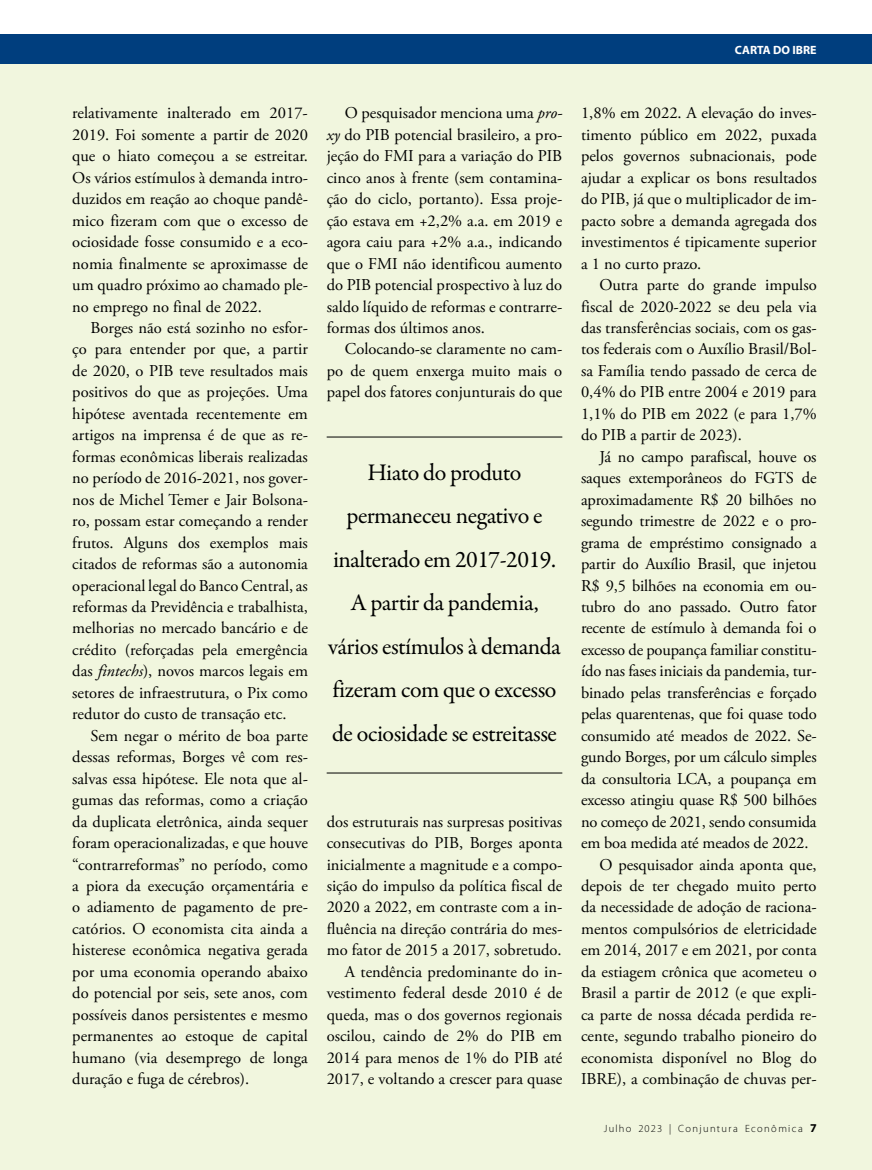
<style>
.page{position:relative;width:872px;height:1170px;background:#fff}
.page>*{position:absolute;margin:0;border:0;box-sizing:border-box;transform-origin:0 0}
.t1{font:24px/43.5px "Garamond Premr Pro";letter-spacing:-.02em;color:#000;text-align:center}
.t2{font:16.5px/21.5px "Adobe Garamond Pro";color:#000;text-align:justify}
.t3{font:12px "Adobe Corp ID Myriad Bd";color:#fff}
.t4{font:10.5px "Adobe Corp ID Myriad Lt";letter-spacing:.125em;color:#000}
.s1{font-style:italic}
.s2{font-family:"Adobe Corp ID Myriad Bd";font-size:12px}
</style>
<div class="page">
<div style="left:0;top:55px;width:872px;height:1114px;background:#f1f6de"></div>
<div style="left:0;top:34px;width:872px;height:30px;background:#003e7e"></div>
<hr style="left:327px;top:437px;width:235px;height:1px;background:#000">
<hr style="left:327px;top:772px;width:235px;height:1px;background:#000">
<p class="t3" style="left:735px;top:43px;width:83px">CARTA DO IBRE</p>
<p class="t2" style="left:72px;top:103px;width:237px">relativamente inalterado em 2017- 2019. Foi somente a partir de 2020 que o hiato começou a se estreitar.<br>Os vários estímulos à demanda intro&shy;duzidos em reação ao choque pandê&shy;mico fizeram com que o excesso de ociosidade fosse consumido e a eco&shy;nomia finalmente se aproximasse de um quadro próximo ao chamado ple&shy;no emprego no final de 2022.</p>
<p class="t2" style="left:72px;top:317px;width:237px;text-indent:18px">Borges não está sozinho no esfor&shy;ço para entender por que, a partir de 2020, o PIB teve resultados mais positivos do que as projeções. Uma hipótese aventada recentemente em artigos na imprensa é de que as re&shy;formas econômicas liberais realizadas no período de 2016-2021, nos gover&shy;nos de Michel Temer e Jair Bolsona&shy;ro, possam estar começando a render frutos. Alguns dos exemplos mais citados de reformas são a autonomia operacional legal do Banco Central, as reformas da Previdência e trabalhista, melhorias no mercado bancário e de crédito (reforçadas pela emergência das <span class="s1">fintechs</span>), novos marcos legais em setores de infraestrutura, o Pix como redutor do custo de transação etc.</p>
<p class="t2" style="left:72px;top:725px;width:237px;text-indent:18px">Sem negar o mérito de boa parte dessas reformas, Borges vê com res&shy;salvas essa hipótese. Ele nota que al&shy;gumas das reformas, como a criação da duplicata eletrônica, ainda sequer foram operacionalizadas, e que houve “contrarreformas” no período, como a piora da execução orçamentária e o adiamento de pagamento de pre&shy;catórios. O economista cita ainda a histerese econômica negativa gerada por uma economia operando abaixo do potencial por seis, sete anos, com possíveis danos persistentes e mesmo permanentes ao estoque de capital humano (via desemprego de longa duração e fuga de cérebros).</p>
<p class="t2" style="left:327px;top:103px;width:237px;text-indent:18px">O pesquisador menciona uma <span class="s1">pro&shy;xy</span> do PIB potencial brasileiro, a pro&shy;jeção do FMI para a variação do PIB cinco anos à frente (sem contamina&shy;ção do ciclo, portanto). Essa proje&shy;ção estava em +2,2% a.a. em 2019 e agora caiu para +2% a.a., indicando que o FMI não identificou aumento do PIB potencial prospectivo à luz do saldo líquido de reformas e contrarre&shy;formas dos últimos anos.</p>
<p class="t2" style="left:327px;top:339px;width:237px;text-indent:18px">Colocando-se claramente no cam&shy;po de quem enxerga muito mais o papel dos fatores conjunturais do que</p>
<h1 class="t1" style="left:328px;top:451px;width:234px">Hiato do produto permaneceu negativo e inalterado em 2017-2019.<br>A partir da pandemia, vários estímulos à demanda fizeram com que o excesso de ociosidade se estreitasse</h1>
<p class="t2" style="left:327px;top:811px;width:237px;text-align:right">dos estruturais nas surpresas positivas consecutivas do PIB, Borges aponta inicialmente a magnitude e a compo&shy;sição do impulso da política fiscal de 2020 a 2022, em contraste com a in&shy;fluência na direção contrária do mes&shy;mo fator de 2015 a 2017, sobretudo.<br>A tendência predominante do in&shy;vestimento federal desde 2010 é de queda, mas o dos governos regionais oscilou, caindo de 2% do PIB em 2014 para menos de 1% do PIB até 2017, e voltando a crescer para quase</p>
<p class="t2" style="left:581px;top:103px;width:237px">1,8% em 2022. A elevação do inves&shy;timento público em 2022, puxada pelos governos subnacionais, pode ajudar a explicar os bons resultados do PIB, já que o multiplicador de im&shy;pacto sobre a demanda agregada dos investimentos é tipicamente superior a 1 no curto prazo.</p>
<p class="t2" style="left:581px;top:274px;width:237px;text-indent:18px">Outra parte do grande impulso fiscal de 2020-2022 se deu pela via das transferências sociais, com os gas&shy;tos federais com o Auxílio Brasil/Bol&shy;sa Família tendo passado de cerca de 0,4% do PIB entre 2004 e 2019 para 1,1% do PIB em 2022 (e para 1,7% do PIB a partir de 2023).</p>
<p class="t2" style="left:599px;top:446px;width:219px">Já no campo parafiscal, houve os</p>
<p class="t2" style="left:581px;top:468px;width:237px">saques extemporâneos do FGTS de</p>
<p class="t2" style="left:581px;top:489px;width:237px">aproximadamente R$ 20 bilhões no</p>
<p class="t2" style="left:581px;top:510px;width:237px">segundo trimestre de 2022 e o pro-</p>
<p class="t2" style="left:581px;top:532px;width:237px">grama de empréstimo consignado a</p>
<p class="t2" style="left:581px;top:553px;width:237px">partir do Auxílio Brasil, que injetou</p>
<p class="t2" style="left:581px;top:575px;width:237px">R$ 9,5 bilhões na economia em ou-</p>
<p class="t2" style="left:581px;top:596px;width:237px">tubro do ano passado. Outro fator</p>
<p class="t2" style="left:581px;top:618px;width:237px">recente de estímulo à demanda foi o</p>
<p class="t2" style="left:581px;top:639px;width:237px">excesso de poupança familiar constitu-</p>
<p class="t2" style="left:581px;top:661px;width:237px">ído nas fases iniciais da pandemia, tur-</p>
<p class="t2" style="left:581px;top:682px;width:237px">binado pelas transferências e forçado</p>
<p class="t2" style="left:581px;top:703px;width:237px">pelas quarentenas, que foi quase todo</p>
<p class="t2" style="left:581px;top:725px;width:237px">consumido até meados de 2022. Se-</p>
<p class="t2" style="left:581px;top:746px;width:237px">gundo Borges, por um cálculo simples</p>
<p class="t2" style="left:581px;top:768px;width:237px">da consultoria LCA, a poupança em</p>
<p class="t2" style="left:581px;top:789px;width:237px">excesso atingiu quase R$ 500 bilhões</p>
<p class="t2" style="left:581px;top:811px;width:237px">no começo de 2021, sendo consumida</p>
<p class="t2" style="left:581px;top:832px;width:229px">em boa medida até meados de 2022.</p>
<p class="t2" style="left:599px;top:854px;width:219px">O pesquisador ainda aponta que,</p>
<p class="t2" style="left:581px;top:875px;width:237px">depois de ter chegado muito perto</p>
<p class="t2" style="left:581px;top:897px;width:237px">da necessidade de adoção de raciona-</p>
<p class="t2" style="left:581px;top:918px;width:237px">mentos compulsórios de eletricidade</p>
<p class="t2" style="left:581px;top:939px;width:237px">em 2014, 2017 e em 2021, por conta</p>
<p class="t2" style="left:581px;top:961px;width:237px">da estiagem crônica que acometeu o</p>
<p class="t2" style="left:581px;top:982px;width:237px">Brasil a partir de 2012 (e que expli-</p>
<p class="t2" style="left:581px;top:1004px;width:237px">ca parte de nossa década perdida re-</p>
<p class="t2" style="left:581px;top:1025px;width:237px">cente, segundo trabalho pioneiro do</p>
<p class="t2" style="left:581px;top:1047px;width:237px">economista disponível no Blog do</p>
<p class="t2" style="left:581px;top:1068px;width:237px">IBRE), a combinação de chuvas per-</p>
<p class="t4" style="left:604px;top:1122px;width:214px">Julho 2023 | Conjuntura Econômica <span class="s2">7</span></p>
</div>
